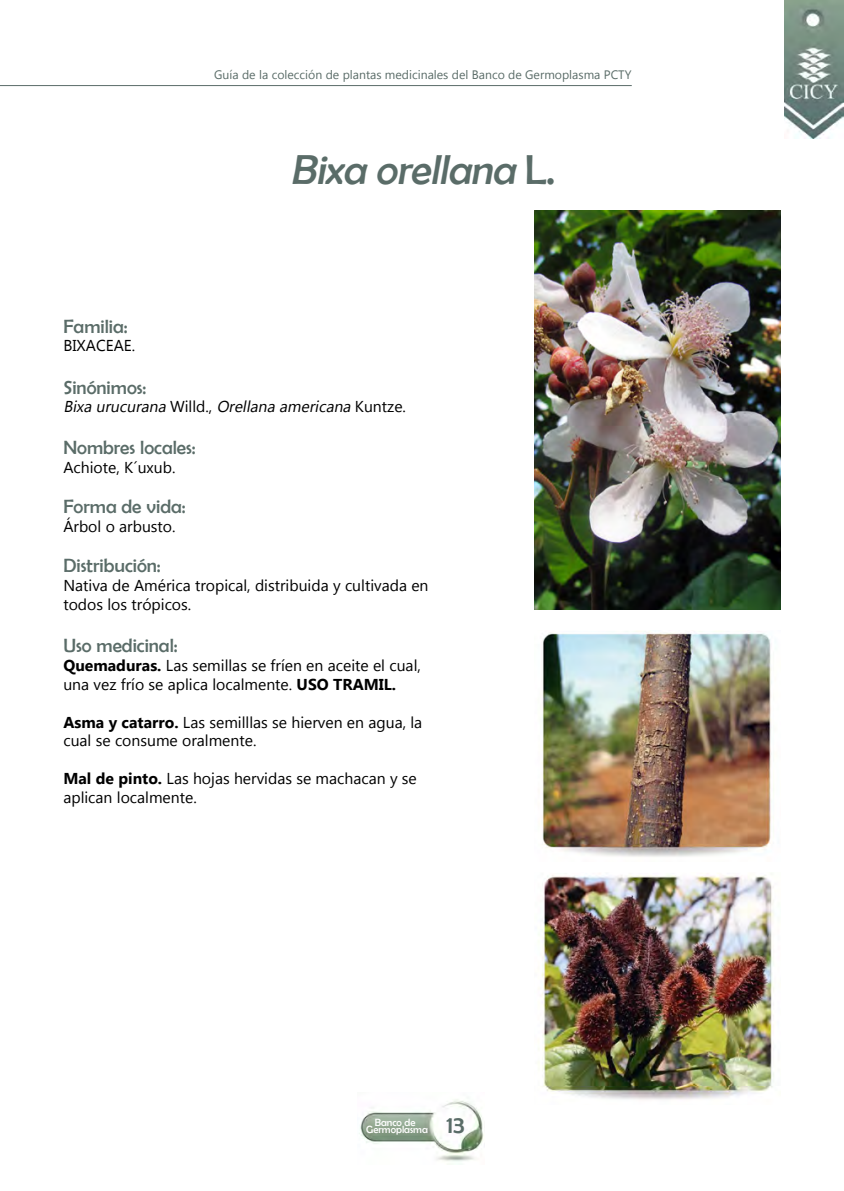
<style>
.page{position:relative;width:844px;height:1191px;background:#fff}
.page>*{position:absolute;margin:0;border:0;box-sizing:border-box;transform-origin:0 0}
.t1{font:italic 42px "Berlin Sans FB";color:#5a6c68}
.t2{font:24.5px "Berlin Sans FB";color:#5a6c68}
.t3{font:19.25px "Berlin Sans FB";color:#5a6c68}
.t4{font:15.75px/18.9px "Microsoft Tai Le";color:#000}
.t5{font:italic 15.75px "Microsoft Tai Le";color:#000}
.t6{font:12.25px "Microsoft Tai Le";color:#5a6c68}
.t7{font:10.5px/7.5px "Berlin Sans FB";color:#fff;text-align:center}
.s1{font-style:normal}
.s2{font-weight:700}
</style>
<div class="page">
<img style="left:784px;top:0;width:59px;height:139px">
<img style="left:359px;top:1099px;width:125px;height:63px">
<hr style="left:0;top:85px;width:631px;height:1px;background:#5a6c68">
<img style="left:534px;top:210px;width:246px;height:399px">
<img style="left:542px;top:631px;width:232px;height:226px">
<img style="left:538px;top:875px;width:236px;height:225px">
<p class="t6" style="left:214px;top:68px;width:418px">Guía de la colección de plantas medicinales del Banco de Germoplasma PCTY</p>
<h1 class="t1" style="left:290px;top:147px;width:266px">Bixa orellana <span class="s1">L .</span></h1>
<p class="t3" style="left:63px;top:315px;width:66px">Familia:</p>
<p class="t4" style="left:63px;top:337px;width:73px">BIXACEAE.</p>
<p class="t3" style="left:63px;top:376px;width:85px">Sinónimos:</p>
<p class="t5" style="left:63px;top:398px;width:344px">Bixa urucurana <span class="s1">W i l l d . ,</span> Orellana americana <span class="s1">K u n tz e .</span></p>
<p class="t3" style="left:63px;top:437px;width:134px">Nombres locales:</p>
<p class="t4" style="left:63px;top:459px;width:114px">Achiote, K´uxub.</p>
<p class="t3" style="left:63px;top:496px;width:124px">Forma de vida:</p>
<p class="t4" style="left:63px;top:518px;width:114px">Árbol o arbusto.</p>
<p class="t3" style="left:63px;top:555px;width:99px">Distribución:</p>
<p class="t4" style="left:63px;top:577px;width:366px">Nativa de América tropical, distribuida y cultivada en todos los trópicos.</p>
<p class="t3" style="left:63px;top:634px;width:116px">Uso medicinal:</p>
<p class="t4" style="left:63px;top:657px;width:359px"><span class="s2">Quemaduras.</span> Las semillas se fríen en aceite el cual, una vez frío se aplica localmente. <span class="s2">USO TRAMIL.</span></p>
<p class="t4" style="left:63px;top:713px;width:360px"><span class="s2">Asma y catarro.</span> Las semilllas se hierven en agua, la cual se consume oralmente.</p>
<p class="t4" style="left:63px;top:770px;width:355px"><span class="s2">Mal de pinto.</span> Las hojas hervidas se machacan y se aplican localmente.</p>
<p class="t7" style="left:366px;top:1118px;width:63px">Banco de<br>Germoplasma</p>
<h2 class="t2" style="left:446px;top:1111px;width:20px">13</h2>
</div>
